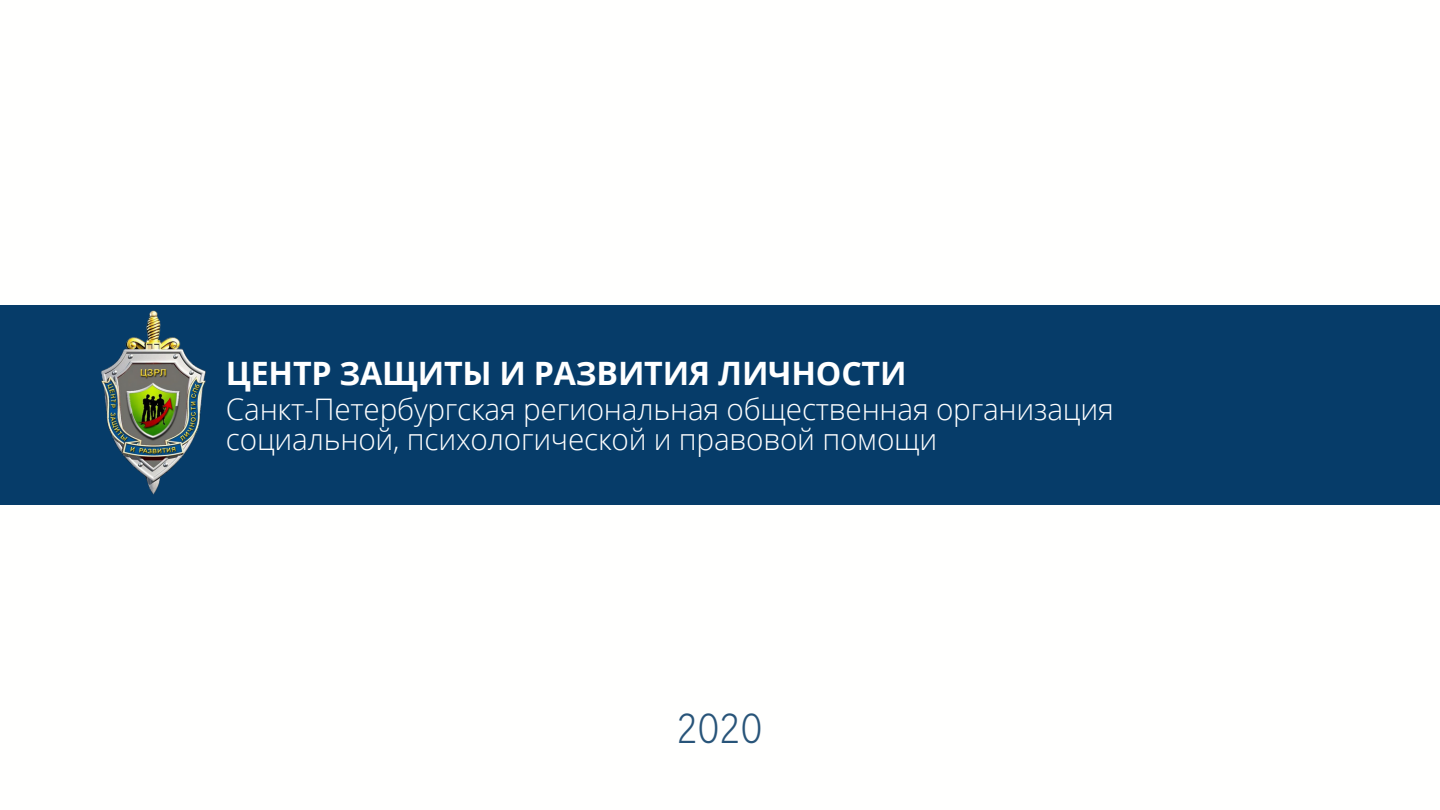
<style>
.page{position:relative;width:1440px;height:810px;background:#fff}
.page>*{position:absolute;margin:0;border:0;box-sizing:border-box;transform-origin:0 0}
.t1{font:300 42px "MADE Evolve Sans";color:#285479}
.t2{font:700 32.2px "Open Sans";letter-spacing:-.005em;color:#fff}
.t3{font:300 29.7px/29.2px "Open Sans";letter-spacing:-.005em;color:#fff}
</style>
<div class="page">
<div style="left:0;top:305px;width:1440px;height:200px;background:#063c69"></div>
<img style="left:101px;top:310px;width:105px;height:185px">
<p class="t2" style="left:226px;top:351px;width:682px">ЦЕНТР ЗАЩИТЫ И РАЗВИТИЯ ЛИЧНОСТИ</p>
<p class="t3" style="left:226px;top:394px;width:889px">Санкт-Петербургская региональная общественная организация социальной, психологической и правовой помощи</p>
<h1 class="t1" style="left:677px;top:705px;width:87px">2020</h1>
</div>
